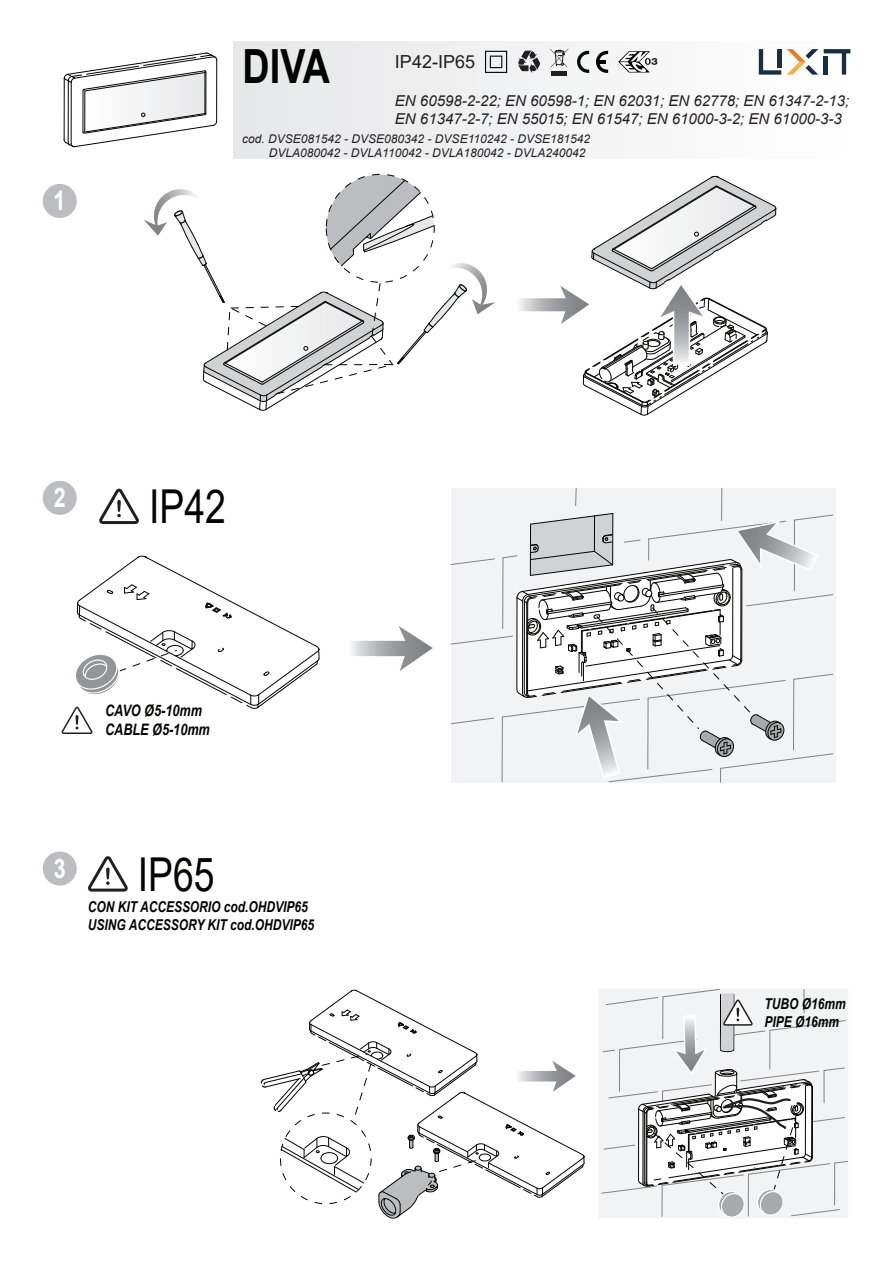
<style>
.page{position:relative;width:893px;height:1263px;background:#fff}
.page>*{position:absolute;margin:0;border:0;box-sizing:border-box;transform-origin:0 0}
.t1{font:700 47.1px "Arial";color:#040503;scale:.8 1}
.t2{font:46.8px "Arial";color:#040503;scale:.8 1}
.t3{font:700 27px "Arial";color:#fff;scale:.8 1}
.t4{font:18px "Arial";color:#231f20}
.t5{font:italic 700 15.75px/18.9px "Arial";color:#040503;scale:.8 1}
.t6{font:italic 15px/18px "Arial";color:#231f20}
.t7{font:italic 700 15px/18px "Arial";color:#040503;scale:.8 1}
.t8{font:italic 12px/14.4px "Arial";color:#231f20}
</style>
<div class="page">
<svg style="left:261px;top:990px;width:324px;height:228px"></svg>
<div style="left:233px;top:41px;width:617px;height:117px;background:#f1f2f3"></div>
<hr style="left:551px;top:71px;width:16px;height:4px;background:#231f20">
<svg style="left:550px;top:48px;width:18px;height:20px"></svg>
<svg style="left:485px;top:51px;width:22px;height:22px"></svg>
<svg style="left:518px;top:51px;width:22px;height:22px"></svg>
<svg style="left:577px;top:51px;width:12px;height:22px"></svg>
<svg style="left:596px;top:51px;width:12px;height:22px"></svg>
<svg style="left:64px;top:53px;width:153px;height:94px"></svg>
<div style="left:43px;top:184px;width:34px;height:34px;background:#bcbdc0;border-radius:50%"></div>
<svg style="left:144px;top:175px;width:351px;height:236px"></svg>
<svg style="left:519px;top:176px;width:257px;height:239px"></svg>
<div style="left:43px;top:481px;width:34px;height:34px;background:#bcbdc0;border-radius:50%"></div>
<div style="left:451px;top:488px;width:384px;height:294px;background:#f2f3f4"></div>
<svg style="left:575px;top:488px;width:2px;height:18px"></svg>
<hr style="left:721px;top:488px;width:1px;height:33px;background:#808285">
<svg style="left:351px;top:626px;width:82px;height:45px"></svg>
<svg style="left:99px;top:489px;width:40px;height:35px"></svg>
<svg style="left:61px;top:556px;width:259px;height:178px"></svg>
<svg style="left:451px;top:513px;width:382px;height:269px"></svg>
<svg style="left:88px;top:856px;width:40px;height:35px"></svg>
<svg style="left:601px;top:989px;width:247px;height:229px"></svg>
<div style="left:43px;top:851px;width:34px;height:34px;background:#bcbdc0;border-radius:50%"></div>
<svg style="left:759px;top:49px;width:22px;height:26px"></svg>
<hr style="left:777px;top:49px;width:4px;height:18px;background:#182e42">
<svg style="left:787px;top:49px;width:31px;height:26px"></svg>
<svg style="left:824px;top:49px;width:24px;height:26px"></svg>
<svg style="left:618px;top:51px;width:39px;height:21px"></svg>
<h1 class="t1" style="left:243px;top:33px;width:111px">DIVA</h1>
<p class="t4" style="left:395px;top:50px;width:82px">IP42-IP65</p>
<p class="t6" style="left:395px;top:92px;width:456px">EN 60598-2-22; EN 60598-1; EN 62031; EN 62778; EN 61347-2-13;<br>EN 61347-2-7; EN 55015; EN 61547; EN 61000-3-2; EN 61000-3-3</p>
<h3 class="t3" style="left:53px;top:182px;width:17px">1</h3>
<p class="t8" style="left:269px;top:132px;width:323px;text-indent:-27px">cod. DVSE081542 - DVSE080342 - DVSE110242 - DVSE181542<br>DVLA080042 - DVLA110042 - DVLA180042 - DVLA240042</p>
<h3 class="t3" style="left:54px;top:479px;width:17px">2</h3>
<h2 class="t2" style="left:149px;top:474px;width:98px">IP42</h2>
<p class="t5" style="left:105px;top:702px;width:132px">CAVO Ø5-10mm<br>CABLE Ø5-10mm</p>
<h3 class="t3" style="left:54px;top:849px;width:17px">3</h3>
<h2 class="t2" style="left:138px;top:842px;width:98px">IP65</h2>
<p class="t7" style="left:88px;top:898px;width:284px">CON KIT ACCESSORIO cod.OHDVIP65<br>USING ACCESSORY KIT cod.OHDVIP65</p>
<p class="t7" style="left:765px;top:995px;width:103px">TUBO Ø16mm<br>PIPE Ø16mm</p>
</div>
